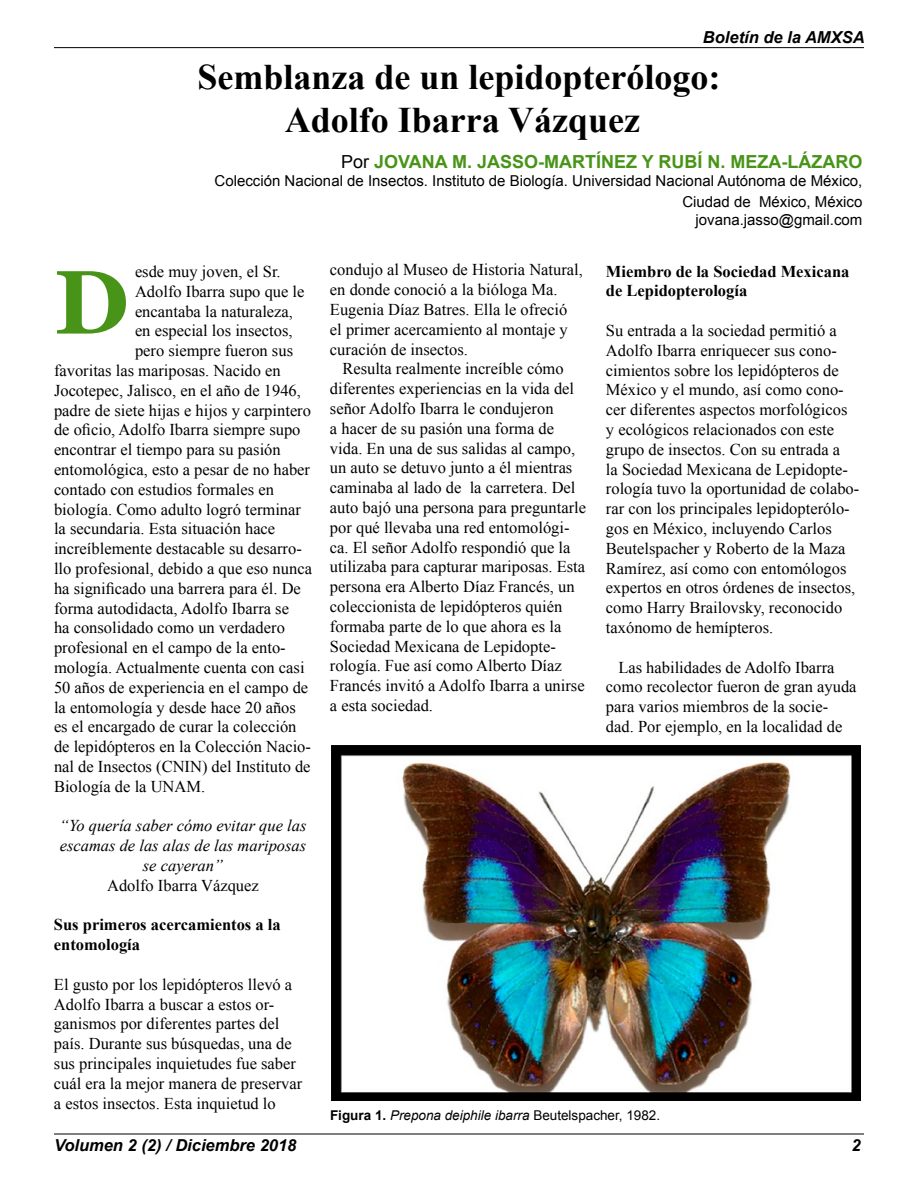
<style>
.page{position:relative;width:918px;height:1188px;background:#fff}
.page>*{position:absolute;margin:0;border:0;box-sizing:border-box;transform-origin:0 0}
.t1{font:700 90px "Georgia";color:#489418}
.t2{font:700 36px/43.2px "Times New Roman";color:#000;text-align:center}
.t3{font:700 18px "Arial";color:#489418}
.t4{font:16.5px/19.8px "Times New Roman";color:#000}
.t5{font:700 16.5px/19.8px "Times New Roman";color:#000}
.t6{font:italic 16.5px/19.8px "Times New Roman";color:#000;text-align:center}
.t7{font:italic 700 16.5px "Arial";color:#000}
.t8{font:15px/21.6px "Arial";color:#000;text-align:right}
.t9{font:italic 13.5px "Arial";color:#000}
.s1{font-weight:400;color:#000}
.s2{font-weight:700;font-style:normal}
.s3{font-style:normal}
</style>
<div class="page">
<hr style="left:54px;top:1134px;width:810px;height:1px;background:#000">
<hr style="left:54px;top:47px;width:810px;height:1px;background:#000">
<img style="left:332px;top:746px;width:529px;height:355px">
<p class="t7" style="left:703px;top:26px;width:163px">Boletín de la AMXSA</p>
<h2 class="t2" style="left:197px;top:55px;width:525px">Semblanza de un lepidopterólogo:<br>Adolfo Ibarra Vázquez</h2>
<p class="t3" style="left:341px;top:149px;width:160px"><span class="s1">Por</span> JOVANA M. JASS</p>
<p class="t3" style="left:524px;top:149px;width:340px">O-MARTÍNEZ Y RU BÍ N. MEZA-LÁZARO</p>
<p class="t8" style="left:215px;top:170px;width:649px">Colección Nacional de Insectos. Instituto de Biología. Universidad Nacional Autónoma de México,<br>Ciudad de México, México</p>
<p class="t8" style="left:696px;top:209px;width:168px">jovana.jasso@gmail.com</p>
<p class="t4" style="left:135px;top:261px;width:147px">esde muy joven, el Sr.</p>
<p class="t4" style="left:135px;top:281px;width:171px">Adolfo Ibarra supo que le</p>
<p class="t4" style="left:135px;top:301px;width:160px">encantaba la naturaleza,</p>
<p class="t4" style="left:135px;top:321px;width:159px">en especial los insectos,</p>
<p class="t4" style="left:135px;top:340px;width:160px">pero siempre fueron sus</p>
<p class="t4" style="left:54px;top:360px;width:228px">favoritas las mariposas. Nacido en</p>
<p class="t4" style="left:54px;top:380px;width:248px">Jocotepec, Jalisco, en el año de 1946,</p>
<p class="t4" style="left:54px;top:400px;width:259px">padre de siete hijas e hijos y carpintero</p>
<p class="t4" style="left:54px;top:420px;width:248px">de oficio, Adolfo Ibarra siempre supo</p>
<p class="t4" style="left:54px;top:439px;width:228px">encontrar el tiempo para su pasión</p>
<p class="t4" style="left:54px;top:459px;width:258px">entomológica, esto a pesar de no haber</p>
<p class="t4" style="left:54px;top:479px;width:221px">contado con estudios formales en</p>
<p class="t4" style="left:54px;top:499px;width:249px">biología. Como adulto logró terminar</p>
<p class="t4" style="left:54px;top:519px;width:223px">la secundaria. Esta situación hace</p>
<p class="t4" style="left:54px;top:538px;width:249px">increíblemente destacable su desarro-</p>
<p class="t4" style="left:54px;top:558px;width:259px">llo profesional, debido a que eso nunca</p>
<p class="t4" style="left:54px;top:578px;width:248px">ha significado una barrera para él. De</p>
<p class="t4" style="left:54px;top:598px;width:237px">forma autodidacta, Adolfo Ibarra se</p>
<p class="t4" style="left:54px;top:618px;width:232px">ha consolidado como un verdadero</p>
<p class="t4" style="left:54px;top:637px;width:233px">profesional en el campo de la ento-</p>
<p class="t4" style="left:54px;top:657px;width:252px">mología. Actualmente cuenta con casi</p>
<p class="t4" style="left:54px;top:677px;width:256px">50 años de experiencia en el campo de</p>
<p class="t4" style="left:54px;top:697px;width:243px">la entomología y desde hace 20 años</p>
<p class="t4" style="left:54px;top:717px;width:244px">es el encargado de curar la colección</p>
<p class="t4" style="left:54px;top:736px;width:259px">de lepidópteros en la Colección Nacio-</p>
<p class="t4" style="left:54px;top:756px;width:258px">nal de Insectos (CNIN) del Instituto de</p>
<p class="t4" style="left:54px;top:776px;width:153px">Biología de la UNAM.</p>
<p class="t6" style="left:60px;top:816px;width:248px">“Yo quería saber cómo evitar que las escamas de las alas de las mariposas se cayeran”</p>
<p class="t4" style="left:107px;top:875px;width:153px">Adolfo Ibarra Vázquez</p>
<p class="t5" style="left:54px;top:915px;width:228px">Sus primeros acercamientos a la entomología</p>
<p class="t4" style="left:54px;top:974px;width:250px">El gusto por los lepidópteros llevó a Adolfo Ibarra a buscar a estos or&shy;ganismos por diferentes partes del país. Durante sus búsquedas, una de sus principales inquietudes fue saber cuál era la mejor manera de preservar a estos insectos. Esta inquietud lo</p>
<p class="t4" style="left:330px;top:260px;width:254px">condujo al Museo de Historia Natural, en donde conoció a la bióloga Ma.<br>Eugenia Díaz Batres. Ella le ofreció el primer acercamiento al montaje y curación de insectos.</p>
<p class="t4" style="left:330px;top:359px;width:258px;text-indent:12px">Resulta realmente increíble cómo diferentes experiencias en la vida del señor Adolfo Ibarra le condujeron<br>a hacer de su pasión una forma de vida. En una de sus salidas al campo, un auto se detuvo junto a él mientras caminaba al lado de la carretera. Del auto bajó una persona para preguntarle por qué llevaba una red entomológi&shy;ca. El señor Adolfo respondió que la utilizaba para capturar mariposas. Esta persona era Alberto Díaz Francés, un coleccionista de lepidópteros quién formaba parte de lo que ahora es la Sociedad Mexicana de Lepidopte&shy;rología. Fue así como Alberto Díaz Francés invitó a Adolfo Ibarra a unirse a esta sociedad.</p>
<p class="t5" style="left:606px;top:261px;width:245px">Miembro de la Sociedad Mexicana de Lepidopterología</p>
<p class="t4" style="left:606px;top:320px;width:255px">Su entrada a la sociedad permitió a Adolfo Ibarra enriquecer sus cono&shy;cimientos sobre los lepidópteros de México y el mundo, así como cono&shy;cer diferentes aspectos morfológicos y ecológicos relacionados con este grupo de insectos. Con su entrada a<br>la Sociedad Mexicana de Lepidopte&shy;rología tuvo la oportunidad de colabo&shy;rar con los principales lepidopterólo&shy;gos en México, incluyendo Carlos Beutelspacher y Roberto de la Maza Ramírez, así como con entomólogos expertos en otros órdenes de insectos, como Harry Brailovsky, reconocido taxónomo de hemípteros.</p>
<p class="t4" style="left:606px;top:657px;width:252px;text-indent:12px">Las habilidades de Adolfo Ibarra como recolector fueron de gran ayuda para varios miembros de la socie&shy;dad. Por ejemplo, en la localidad de</p>
<h1 class="t1" style="left:54px;top:235px;width:77px">D</h1>
<p class="t9" style="left:330px;top:1106px;width:332px"><span class="s2">FIGURA 1.</span> Prepona deiphile ibarra <span class="s3">Beutelspacher, 1982.</span></p>
<p class="t7" style="left:54px;top:1134px;width:244px">Volumen 2 (2) / Diciembre 2018</p>
<p class="t7" style="left:852px;top:1134px;width:11px">2</p>
</div>
